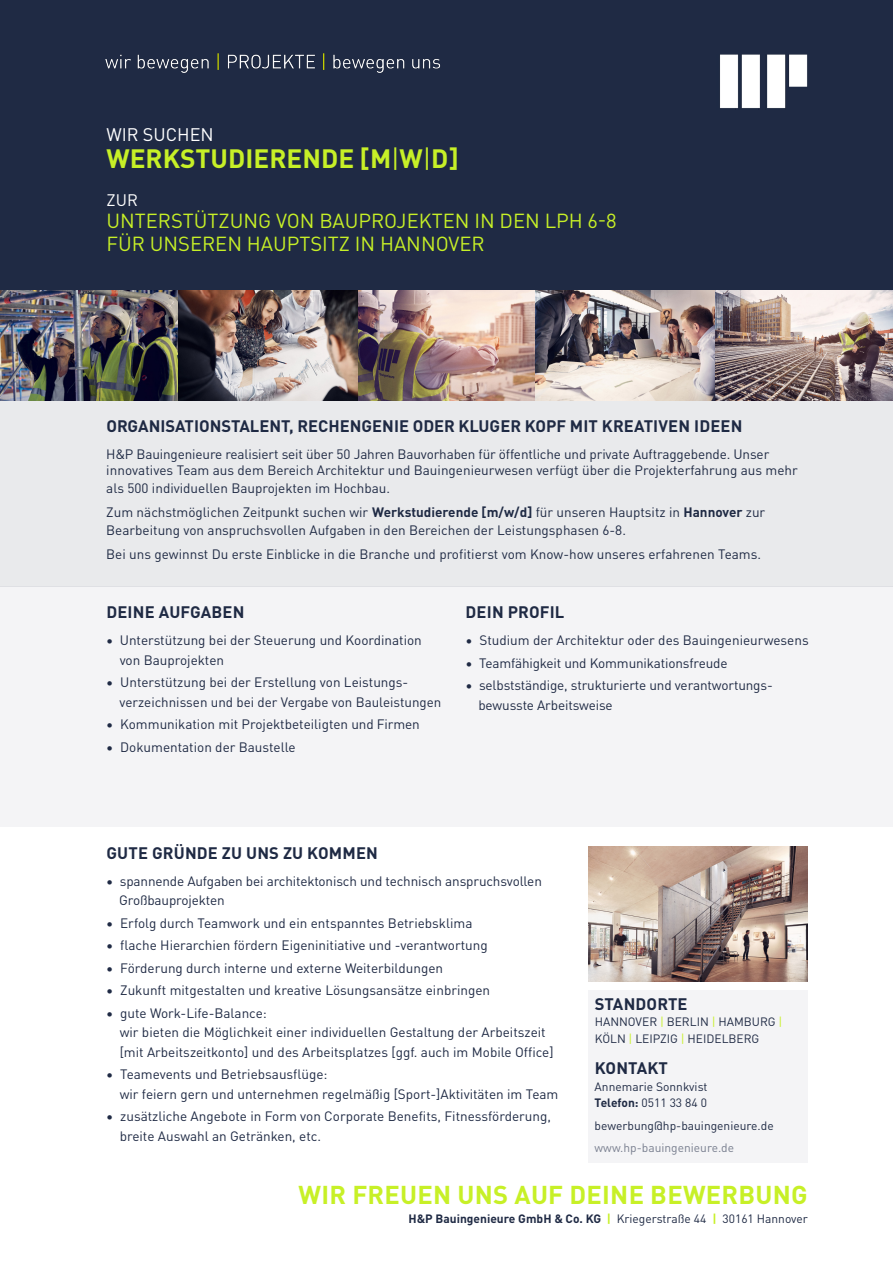
<style>
.page{position:relative;width:893px;height:1263px;background:#fff}
.page>*{position:absolute;margin:0;border:0;box-sizing:border-box;transform-origin:0 0}
.t1{font:700 26.25px "DINOT";color:#c7f027}
.t2{font:700 25.5px "DINOT";letter-spacing:.01em;color:#c7f027}
.t3{font:20.1px/22.5px "DINOT";color:#c7f027}
.t4{font:18px "DINOT";color:#fff}
.t5{font:700 16.5px "DINOT";letter-spacing:.01em;color:#1f2a44}
.t6{font:16.5px "DINOT";color:#fff}
.t7{font:13.5px/19.5px "DINOT";color:#1f2a44}
.t8{font:12px/16.5px "DINOT";color:#1f2a44}
.t9{font:12px "DINOT";color:#797f8f}
.s1{font-weight:400}
.s2{font-weight:700}
.s3{color:#c7f027}
.s4{font-weight:700;color:#c7f027}
</style>
<div class="page">
<div style="left:0;top:587px;width:893px;height:240px;background:#f4f4f6"></div>
<div style="left:588px;top:991px;width:220px;height:172px;background:#f4f4f6"></div>
<div style="left:0;top:0;width:893px;height:400px;background:#1f2a44"></div>
<img style="left:588px;top:846px;width:220px;height:135px">
<div style="left:0;top:400px;width:893px;height:186px;background:#e9eaec"></div>
<img style="left:720px;top:54px;width:88px;height:55px">
<img style="left:0;top:290px;width:893px;height:110px">
<img style="left:105px;top:53px;width:336px;height:20px">
<p class="t4" style="left:106px;top:121px;width:109px">WIR SUCHEN</p>
<p class="t1" style="left:106px;top:138px;width:354px">WERKSTUDIERENDE [M<span class="s1">|</span>W<span class="s1">|</span>D]</p>
<p class="t6" style="left:106px;top:187px;width:33px">ZUR</p>
<p class="t3" style="left:106px;top:208px;width:512px">UNTERSTÜTZUNG VON BAUPROJEKTEN IN DEN LPH 6-8<br>FÜR UNSEREN HAUPTSITZ IN HANNOVER</p>
<p class="t5" style="left:106px;top:413px;width:637px">ORGANISATIONSTALENT, RECHENGENIE ODER KLUGER KOPF MIT KREATIVEN IDEEN</p>
<p class="t7" style="left:106px;top:443px;width:664px">H&amp;P Bauingenieure realisiert seit über 50 Jahren Bauvorhaben für öffentliche und private Auftraggebende. Unser</p>
<p class="t7" style="left:106px;top:460px;width:693px;line-height:18px">innovatives Team aus dem Bereich Architektur und Bauingenieurwesen verfügt über die Projekterfahrung aus mehr als 500 individuellen Bauprojekten im Hochbau.</p>
<p class="t7" style="left:106px;top:501px;width:660px">Zum nächstmöglichen Zeitpunkt suchen wir <span class="s2">Werkstudierende [m/w/d]</span> für unseren Hauptsitz in <span class="s2">Hannover</span> zur</p>
<p class="t7" style="left:106px;top:519px;width:521px">Bearbeitung von anspruchsvollen Aufgaben in den Bereichen der Leistungsphasen 6-8.</p>
<p class="t7" style="left:106px;top:543px;width:656px">Bei uns gewinnst Du erste Einblicke in die Branche und profitierst vom Know-how unseres erfahrenen Teams.</p>
<p class="t5" style="left:106px;top:599px;width:140px">DEINE AUFGABEN</p>
<p class="t7" style="left:120px;top:629px;width:304px;text-indent:-13px">• Unterstützung bei der Steuerung und Koordination von Bauprojekten</p>
<p class="t7" style="left:120px;top:671px;width:323px;text-indent:-13px">• Unterstützung bei der Erstellung von Leistungs&shy;verzeichnissen und bei der Vergabe von Bauleistungen</p>
<p class="t7" style="left:106px;top:713px;width:315px">• Kommunikation mit Projektbeteiligten und Firmen</p>
<p class="t7" style="left:106px;top:736px;width:191px">• Dokumentation der Baustelle</p>
<p class="t5" style="left:466px;top:599px;width:100px">DEIN PROFIL</p>
<p class="t7" style="left:465px;top:629px;width:345px">• Studium der Architektur oder des Bauingenieurwesens</p>
<p class="t7" style="left:465px;top:652px;width:264px">• Teamfähigkeit und Kommunikationsfreude</p>
<p class="t7" style="left:465px;top:674px;width:309px">• selbstständige, strukturierte und verantwortungs-</p>
<p class="t7" style="left:478px;top:694px;width:136px">bewusste Arbeitsweise</p>
<p class="t5" style="left:106px;top:840px;width:273px">GUTE GRÜNDE ZU UNS ZU KOMMEN</p>
<p class="t7" style="left:106px;top:870px;width:437px">• spannende Aufgaben bei architektonisch und technisch anspruchsvollen</p>
<p class="t7" style="left:119px;top:889px;width:107px">Großbauprojekten</p>
<p class="t7" style="left:106px;top:912px;width:368px">• Erfolg durch Teamwork und ein entspanntes Betriebsklima</p>
<p class="t7" style="left:106px;top:934px;width:383px">• flache Hierarchien fördern Eigeninitiative und -verantwortung</p>
<p class="t7" style="left:106px;top:957px;width:338px">• Förderung durch interne und externe Weiterbildungen</p>
<p class="t7" style="left:106px;top:979px;width:385px">• Zukunft mitgestalten und kreative Lösungsansätze einbringen</p>
<p class="t7" style="left:106px;top:1002px;width:162px">• gute Work-Life-Balance:</p>
<p class="t7" style="left:120px;top:1021px;width:427px">wir bieten die Möglichkeit einer individuellen Gestaltung der Arbeitszeit</p>
<p class="t7" style="left:120px;top:1041px;width:435px">[mit Arbeitszeitkonto] und des Arbeitsplatzes [ggf. auch im Mobile Office]</p>
<p class="t7" style="left:120px;top:1063px;width:440px;text-indent:-13px">• Teamevents und Betriebsausflüge:<br>wir feiern gern und unternehmen regelmäßig [Sport-]Aktivitäten im Team</p>
<p class="t7" style="left:106px;top:1105px;width:446px">• zusätzliche Angebote in Form von Corporate Benefits, Fitnessförderung,</p>
<p class="t7" style="left:120px;top:1125px;width:203px">breite Auswahl an Getränken, etc.</p>
<p class="t5" style="left:595px;top:991px;width:94px">STANDORTE</p>
<p class="t8" style="left:595px;top:1013px;width:189px">HANNOVER <span class="s3">|</span> BERLIN <span class="s3">|</span> HAMBURG <span class="s3">|<br></span>KÖLN <span class="s3">|</span> LEIPZIG <span class="s3">|</span> HEIDELBERG</p>
<p class="t5" style="left:595px;top:1055px;width:75px">KONTAKT</p>
<p class="t8" style="left:595px;top:1077px;width:114px">Annemarie Sonnkvist</p>
<p class="t8" style="left:595px;top:1094px;width:114px"><span class="s2">Telefon:</span> 0511 33 84 0</p>
<p class="t8" style="left:595px;top:1116px;width:181px">bewerbung@hp-bauingenieure.de</p>
<p class="t9" style="left:595px;top:1139px;width:141px">www.hp-bauingenieure.de</p>
<p class="t2" style="left:299px;top:1175px;width:511px">WIR FREUEN UNS AUF DEINE BEWERBUNG</p>
<p class="t8" style="left:409px;top:1209px;width:401px"><span class="s2">H&amp;P Bauingenieure GmbH &amp; Co. KG</span> <span class="s4">|</span> Kriegerstraße 44 <span class="s4">|</span> 30161 Hannover</p>
</div>
